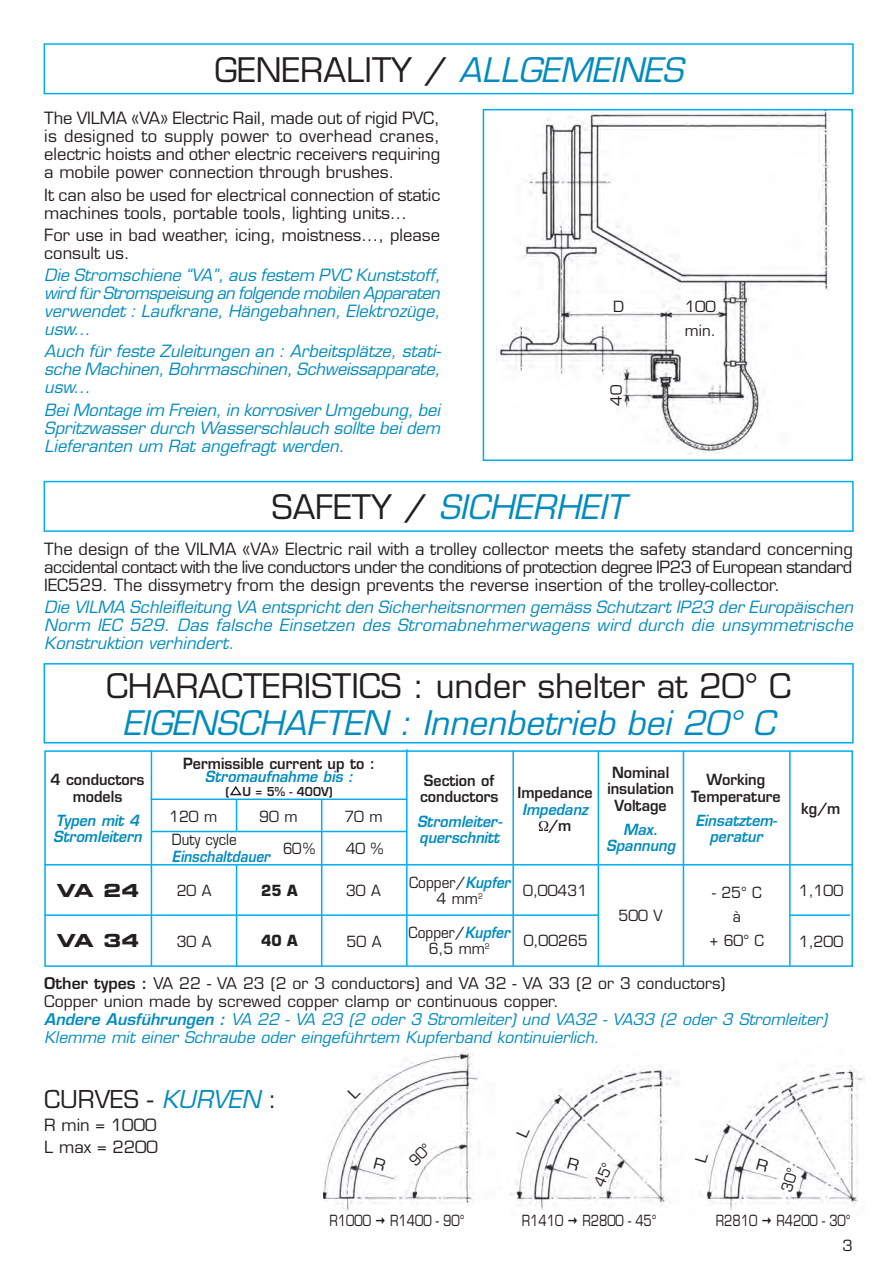
<style>
.page{position:relative;width:893px;height:1267px;background:#fff}
.page>*{position:absolute;margin:0;border:0;box-sizing:border-box;transform-origin:0 0}
.t1{font:33px "Eurostile";color:#231f20}
.t2{font:italic 33px "Eurostile";color:#008bc0}
.t3{font:24px "Eurostile";color:#231f20}
.t4{font:18px "Eurostile Bold Extended Two";letter-spacing:-.045em;color:#231f20}
.t5{font:16.5px/18px "Eurostile";color:#231f20}
.t6{font:italic 16.5px/18px "Eurostile";color:#008bc0;text-align:justify}
.t7{font:italic 15.75px/18px "Eurostile";color:#008bc0}
.t8{font:600 15px/16.5px "Eurostile";color:#231f20;text-align:center;scale:.95 1}
.t9{font:italic 600 15px/16.5px "Eurostile";color:#008bc0;scale:.95 1}
.t10{font:15px/24px "Eurostile";color:#231f20;text-align:center;scale:.95 1}
.t11{font:15px "Eurostile";color:#231f20;scale:.8 1}
.t12{font:15px "Eurostile";color:#231f20;scale:.91 1}
.t13{font:italic 600 15px "Eurostile";color:#008bc0;scale:.9 1}
.t14{font:15px "Eurostile";color:#231f20;scale:.9 1}
.t15{font:15px/24px "Eurostile";color:#231f20}
.t16{font:700 15px "Eurostile";color:#231f20;scale:.95 1}
.t17{font:600 12px "Eurostile";color:#231f20;scale:.95 1}
.s1{font-style:italic;color:#008bc0}
.s2{font-style:normal;color:#231f20}
.s3{font-weight:600;font-style:italic;color:#008bc0}
.s4{font-weight:600;font-style:normal;color:#231f20}
.s5{font-weight:600}
</style>
<div class="page">
<img style="left:496px;top:112px;width:333px;height:342px">
<div style="left:482px;top:109px;width:370px;height:352px;border:2px solid #00aeef"></div>
<img style="left:323px;top:1048px;width:542px;height:163px">
<div style="left:44px;top:43px;width:809px;height:51px;border:2px solid #00aeef"></div>
<div style="left:44px;top:481px;width:809px;height:51px;border:2px solid #00aeef"></div>
<div style="left:44px;top:663px;width:809px;height:80px;border:2px solid #00aeef"></div>
<div style="left:44px;top:750px;width:808px;height:216px;border:2px solid #00aeef"></div>
<hr style="left:44px;top:864px;width:808px;height:1px;background:#00aeef">
<hr style="left:151px;top:750px;width:1px;height:215px;background:#00aeef">
<hr style="left:236px;top:864px;width:1px;height:102px;background:#00aeef">
<hr style="left:321px;top:799px;width:1px;height:166px;background:#00aeef">
<hr style="left:406px;top:749px;width:1px;height:216px;background:#00aeef">
<hr style="left:512px;top:750px;width:1px;height:215px;background:#00aeef">
<hr style="left:597px;top:750px;width:2px;height:215px;background:#00aeef">
<hr style="left:682px;top:750px;width:2px;height:215px;background:#00aeef">
<svg style="left:538px;top:820px;width:10px;height:11px"></svg>
<hr style="left:151px;top:798px;width:256px;height:2px;background:#00aeef">
<hr style="left:44px;top:914px;width:554px;height:1px;background:#00aeef">
<hr style="left:152px;top:830px;width:255px;height:2px;background:#00aeef">
<hr style="left:788px;top:750px;width:2px;height:215px;background:#00aeef">
<hr style="left:789px;top:914px;width:60px;height:1px;background:#00aeef">
<svg style="left:230px;top:786px;width:12px;height:10px"></svg>
<hr style="left:236px;top:799px;width:1px;height:32px;background:#00aeef">
<svg style="left:347px;top:1085px;width:13px;height:13px"></svg>
<svg style="left:694px;top:1151px;width:13px;height:11px"></svg>
<svg style="left:516px;top:1125px;width:13px;height:12px"></svg>
<svg style="left:408px;top:1142px;width:20px;height:24px"></svg>
<svg style="left:593px;top:1161px;width:17px;height:25px"></svg>
<svg style="left:780px;top:1167px;width:16px;height:25px"></svg>
<svg style="left:373px;top:1157px;width:13px;height:13px"></svg>
<svg style="left:567px;top:1156px;width:12px;height:14px"></svg>
<svg style="left:755px;top:1157px;width:13px;height:14px"></svg>
<h1 class="t1" style="left:214px;top:50px;width:469px">GENERALITY / <span class="s1">ALLGEMEINES</span></h1>
<p class="t5" style="left:44px;top:109px;width:397px;text-align:justify">The VILMA «VA» Electric Rail, made out of rigid PVC, is designed to supply power to overhead cranes, electric hoists and other electric receivers requiring a mobile power connection through brushes.</p>
<p class="t5" style="left:44px;top:185px;width:397px">It can also be used for electrical connection of static machines tools, portable tools, lighting units...</p>
<p class="t5" style="left:44px;top:226px;width:397px">For use in bad weather, icing, moistness..., please consult us.</p>
<p class="t6" style="left:44px;top:266px;width:397px">Die Stromschiene “VA”, aus festem PVC Kunststoff, wird für Stromspeisung an folgende mobilen Apparaten verwendet : Laufkrane, Hängebahnen, Elektrozüge, usw...</p>
<p class="t6" style="left:44px;top:342px;width:398px">Auch für feste Zuleitungen an : Arbeitsplätze, stati&shy;sche Machinen, Bohrmaschinen, Schweissapparate, usw...</p>
<p class="t6" style="left:44px;top:401px;width:397px">Bei Montage im Freien, in korrosiver Umgebung, bei Spritzwasser durch Wasserschlauch sollte bei dem Lieferanten um Rat angefragt werden.</p>
<p class="t15" style="left:612px;top:294px;width:13px">D</p>
<p class="t15" style="left:684px;top:294px;width:33px">100 min.</p>
<p class="t15" style="left:604px;top:406px;width:22px;rotate:-90deg">40</p>
<h1 class="t2" style="left:272px;top:487px;width:355px"><span class="s2">SAFETY /</span> SICHERHEIT</h1>
<p class="t5" style="left:44px;top:540px;width:809px;text-align:justify">The design of the VILMA «VA» Electric rail with a trolley collector meets the safety standard concerning accidental contact with the live conductors under the conditions of protection degree IP23 of European standard IEC529. The dissymetry from the design prevents the reverse insertion of the trolley-collector.</p>
<p class="t6" style="left:44px;top:598px;width:809px">Die VILMA Schleifleitung VA entspricht den Sicherheitsnormen gemäss Schutzart IP23 der Europäischen Norm IEC 529. Das falsche Einsetzen des Stromabnehmerwagens wird durch die unsymmetrische Konstruktion verhindert.</p>
<h1 class="t1" style="left:106px;top:665px;width:686px">CHARACTERISTICS : under shelter at 20° C</h1>
<h1 class="t2" style="left:123px;top:703px;width:653px">EIGENSCHAFTEN : Innenbetrieb bei 20° C</h1>
<p class="t8" style="left:50px;top:771px;width:100px">4 conductors models</p>
<p class="t9" style="left:53px;top:812px;width:95px">Typen mit 4<br>Stromleitern</p>
<p class="t8" style="left:183px;top:754px;width:203px">Permissible current up to :</p>
<p class="t9" style="left:205px;top:768px;width:158px">Stromaufnahme bis :</p>
<p class="t17" style="left:225px;top:783px;width:114px">( U = 5% - 400V)</p>
<p class="t8" style="left:420px;top:772px;width:84px;text-align:left">Section of conductors</p>
<p class="t9" style="left:417px;top:812px;width:91px">Stromleiter&shy;querschnitt</p>
<p class="t8" style="left:607px;top:763px;width:71px">Nominal insulation<br>Voltage</p>
<p class="t9" style="left:606px;top:820px;width:74px;text-align:center">Max.<br>Spannung</p>
<p class="t8" style="left:690px;top:771px;width:96px">Working<br>Temperature</p>
<p class="t9" style="left:695px;top:812px;width:88px;text-align:center">Einsatztem&shy;peratur</p>
<p class="t8" style="left:517px;top:784px;width:81px">Impedance</p>
<p class="t9" style="left:522px;top:800px;width:71px">Impedanz</p>
<p class="t8" style="left:548px;top:817px;width:26px">/m</p>
<p class="t10" style="left:259px;top:804px;width:42px">90 m</p>
<p class="t10" style="left:344px;top:804px;width:42px">70 m</p>
<p class="t10" style="left:169px;top:804px;width:52px">120 m</p>
<p class="t14" style="left:172px;top:831px;width:73px">Duty cycle</p>
<p class="t13" style="left:172px;top:847px;width:110px">Einschaltdauer</p>
<p class="t10" style="left:345px;top:836px;width:41px">40 %</p>
<p class="t14" style="left:283px;top:839px;width:37px">60 %</p>
<p class="t4" style="left:57px;top:878px;width:84px">VA 24</p>
<p class="t10" style="left:177px;top:878px;width:38px">20 A</p>
<p class="t16" style="left:261px;top:880px;width:40px">25 A</p>
<p class="t10" style="left:346px;top:878px;width:38px">30 A</p>
<p class="t4" style="left:57px;top:928px;width:84px">VA 34</p>
<p class="t10" style="left:177px;top:929px;width:38px">30 A</p>
<p class="t16" style="left:261px;top:931px;width:40px">40 A</p>
<p class="t10" style="left:346px;top:929px;width:38px">50 A</p>
<p class="t12" style="left:409px;top:873px;width:113px">Copper/<span class="s3">Kupfer</span></p>
<p class="t10" style="left:436px;top:886px;width:50px">4 mm<sup>2</sup></p>
<p class="t12" style="left:408px;top:923px;width:113px">Copper/<span class="s3">Kupfer</span></p>
<p class="t10" style="left:428px;top:937px;width:66px">6,5 mm<sup>2</sup></p>
<p class="t10" style="left:523px;top:878px;width:69px">0,00431</p>
<p class="t10" style="left:523px;top:928px;width:69px">0,00265</p>
<p class="t10" style="left:618px;top:903px;width:48px">500 V</p>
<p class="t10" style="left:709px;top:880px;width:58px">- 25° C à<br>+ 60° C</p>
<p class="t8" style="left:800px;top:800px;width:43px">kg/m</p>
<p class="t10" style="left:798px;top:878px;width:48px">1,100</p>
<p class="t10" style="left:798px;top:929px;width:48px">1,200</p>
<p class="t7" style="left:44px;top:973px;width:784px"><span class="s4">Other types :</span> <span class="s2">VA 22 - VA 23 (2 or 3 conductors) and VA 32 - VA 33 (2 or 3 conductors)<br>Copper union made by screwed copper clamp or continuous copper.<br></span><span class="s5">Andere Ausführungen :</span> VA 22 - VA 23 (2 oder 3 Stromleiter) und VA32 - VA33 (2 oder 3 Stromleiter)<br>Klemme mit einer Schraube oder eingeführtem Kupferband kontinuierlich.</p>
<h2 class="t3" style="left:44px;top:1084px;width:234px">CURVES - <span class="s1">KURVEN</span> :</h2>
<p class="t5" style="left:44px;top:1113px;width:115px;line-height:22.5px">R min = 1000<br>L max = 2200</p>
<p class="t11" style="left:329px;top:1211px;width:53px">R1000</p>
<p class="t11" style="left:390px;top:1211px;width:94px">R1400 - 90°</p>
<p class="t11" style="left:521px;top:1211px;width:53px">R1410</p>
<p class="t11" style="left:582px;top:1211px;width:94px">R2800 - 45°</p>
<p class="t11" style="left:715px;top:1211px;width:53px">R2810</p>
<p class="t11" style="left:776px;top:1211px;width:94px">R4200 - 30°</p>
<p class="t15" style="left:842px;top:1233px;width:12px">3</p>
</div>
